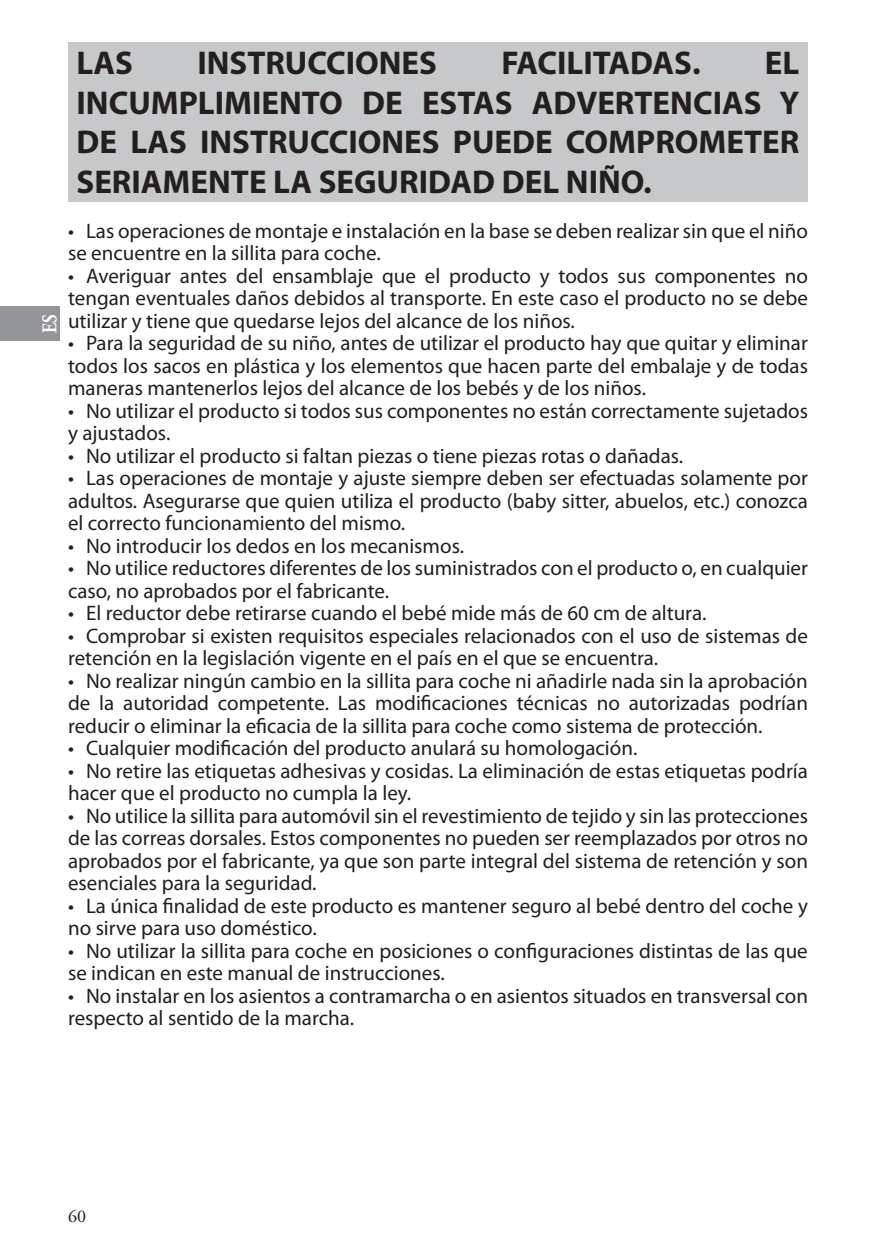
<style>
.page{position:relative;width:893px;height:1259px;background:#fff}
.page>*{position:absolute;margin:0;border:0;box-sizing:border-box;transform-origin:0 0}
.t1{font:700 33px/39.6px "Myriad Pro";color:#231f20;text-align:justify}
.t2{font:21px/22.5px "Myriad Pro";color:#231f20}
.t3{font:700 21px "Adobe Garamond Pro";color:#fff;scale:.8 1}
.t4{font:18px "Adobe Garamond Pro";color:#231f20}
</style>
<div class="page">
<div style="left:0;top:307px;width:60px;height:34px;background:#939598"></div>
<div style="left:68px;top:43px;width:740px;height:159px;background:#c7c8ca"></div>
<p class="t3" style="left:38px;top:333px;width:25px;rotate:-90deg">ES</p>
<h1 class="t1" style="left:77px;top:42px;width:58px">LAS</h1>
<h1 class="t1" style="left:197px;top:42px;width:241px">INSTRUCCIONES</h1>
<h1 class="t1" style="left:501px;top:42px;width:201px">FACILITADAS.</h1>
<h1 class="t1" style="left:77px;top:42px;width:724px;text-indent:688px">EL INCUMPLIMIENTO DE ESTAS ADVERTENCIAS Y DE LAS INSTRUCCIONES PUEDE COMPROMETER SERIAMENTE LA SEGURIDAD DEL NIÑO.</h1>
<p class="t2" style="left:68px;top:219px;width:741px">• Las operaciones de montaje e instalación en la base se deben realizar sin que el niño se encuentre en la sillita para coche.</p>
<p class="t2" style="left:68px;top:264px;width:741px;text-align:justify">• Averiguar antes del ensamblaje que el producto y todos sus componentes no tengan eventuales daños debidos al transporte. En este caso el producto no se debe utilizar y tiene que quedarse lejos del alcance de los niños.</p>
<p class="t2" style="left:68px;top:332px;width:741px;text-align:justify">• Para la seguridad de su niño, antes de utilizar el producto hay que quitar y eliminar todos los sacos en plástica y los elementos que hacen parte del embalaje y de todas maneras mantenerlos lejos del alcance de los bebés y de los niños.</p>
<p class="t2" style="left:68px;top:399px;width:741px">• No utilizar el producto si todos sus componentes no están correctamente sujetados y ajustados.</p>
<p class="t2" style="left:68px;top:444px;width:617px">• No utilizar el producto si faltan piezas o tiene piezas rotas o dañadas.</p>
<p class="t2" style="left:68px;top:467px;width:741px;text-align:justify">• Las operaciones de montaje y ajuste siempre deben ser efectuadas solamente por adultos. Asegurarse que quien utiliza el producto (baby sitter, abuelos, etc.) conozca el correcto funcionamiento del mismo.</p>
<p class="t2" style="left:68px;top:534px;width:398px">• No introducir los dedos en los mecanismos.</p>
<p class="t2" style="left:68px;top:557px;width:741px">• No utilice reductores diferentes de los suministrados con el producto o, en cualquier caso, no aprobados por el fabricante.</p>
<p class="t2" style="left:68px;top:602px;width:640px">• El reductor debe retirarse cuando el bebé mide más de 60 cm de altura.</p>
<p class="t2" style="left:68px;top:624px;width:741px">• Comprobar si existen requisitos especiales relacionados con el uso de sistemas de retención en la legislación vigente en el país en el que se encuentra.</p>
<p class="t2" style="left:68px;top:669px;width:741px;text-align:justify">• No realizar ningún cambio en la sillita para coche ni añadirle nada sin la aprobación de la autoridad competente. Las modificaciones técnicas no autorizadas podrían reducir o eliminar la eficacia de la sillita para coche como sistema de protección.</p>
<p class="t2" style="left:68px;top:737px;width:571px">• Cualquier modificación del producto anulará su homologación.</p>
<p class="t2" style="left:68px;top:759px;width:741px">• No retire las etiquetas adhesivas y cosidas. La eliminación de estas etiquetas podría hacer que el producto no cumpla la ley.</p>
<p class="t2" style="left:68px;top:804px;width:741px;text-align:justify">• No utilice la sillita para automóvil sin el revestimiento de tejido y sin las protecciones de las correas dorsales. Estos componentes no pueden ser reemplazados por otros no aprobados por el fabricante, ya que son parte integral del sistema de retención y son esenciales para la seguridad.</p>
<p class="t2" style="left:68px;top:894px;width:741px">• La única finalidad de este producto es mantener seguro al bebé dentro del coche y no sirve para uso doméstico.</p>
<p class="t2" style="left:68px;top:939px;width:741px">• No utilizar la sillita para coche en posiciones o configuraciones distintas de las que se indican en este manual de instrucciones.</p>
<p class="t2" style="left:68px;top:984px;width:741px">• No instalar en los asientos a contramarcha o en asientos situados en transversal con respecto al sentido de la marcha.</p>
<p class="t4" style="left:68px;top:1205px;width:19px">60</p>
</div>
